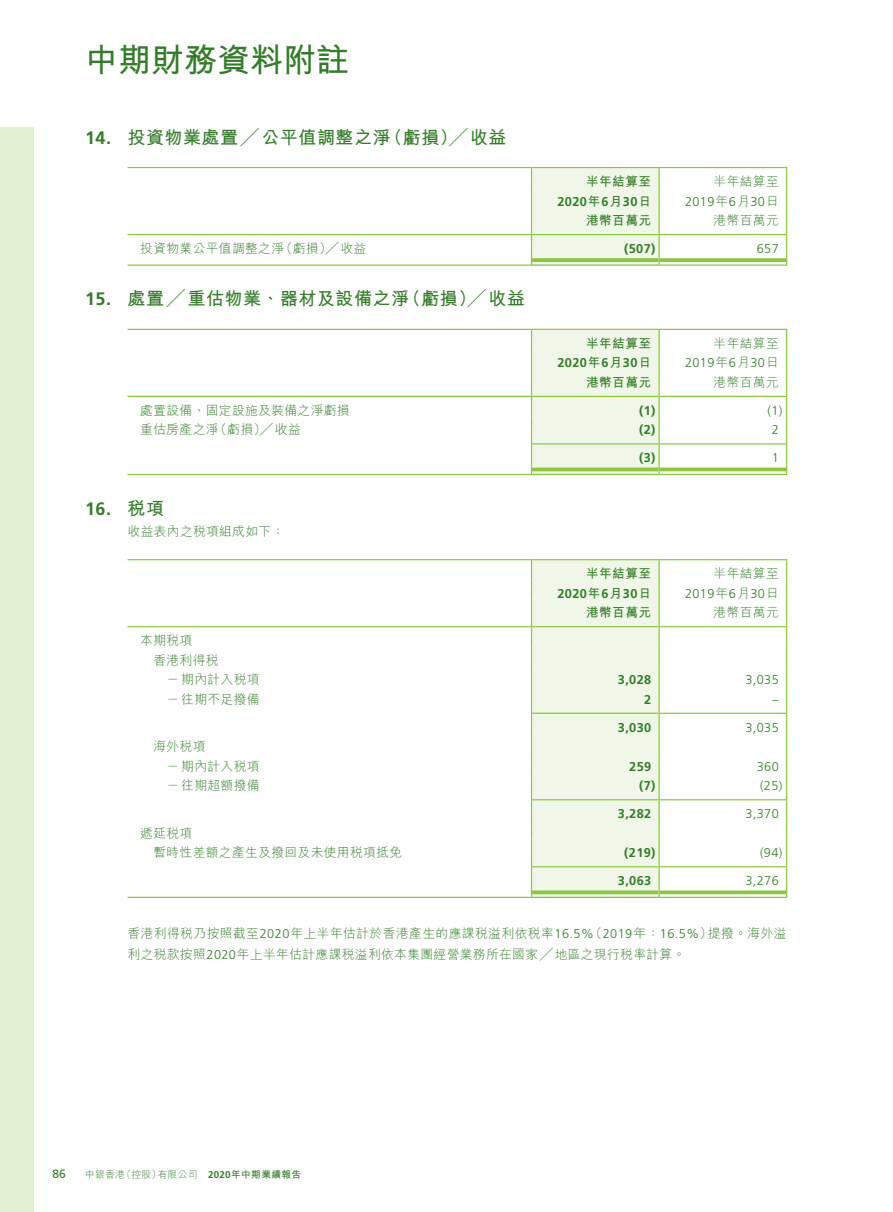
<style>
.page{position:relative;width:893px;height:1212px;background:#fff}
.page>*{position:absolute;margin:0;border:0;box-sizing:border-box;transform-origin:0 0}
.t1{font:700 33px "M Hei HK";color:#357b2b}
.t2{font:700 18px "M Hei HK";letter-spacing:.03em;color:#357b2b}
.t3{font:700 18px "Frutiger LT Std";color:#357b2b}
.t4{font:300 12.75px/19.5px "M Hei HK";letter-spacing:.03em;color:#357b2b}
.t5{font:700 12.75px "Frutiger LT Std";letter-spacing:.03em;color:#357b2b}
.t6{font:300 12.75px "Frutiger LT Std";letter-spacing:.03em;color:#357b2b}
.t7{font:700 12.75px "M Hei HK";letter-spacing:.03em;color:#357b2b}
.t8{font:12px "Frutiger LT Std";color:#357b2b}
.t9{font:300 9.75px "M Hei HK";letter-spacing:.03em;color:#357b2b}
.s1{font-family:"Frutiger LT Std"}
.s2{font-family:"M Hei HK"}
.s3{font-family:"Frutiger LT Std";font-weight:700}
.s4{font-weight:700}
</style>
<div class="page">
<div style="left:0;top:128px;width:34px;height:1084px;background:#e4f0d4"></div>
<hr style="left:128px;top:167px;width:403px;height:1px;background:#8bc63e">
<hr style="left:531px;top:167px;width:128px;height:1px;background:#8bc63e">
<hr style="left:659px;top:167px;width:128px;height:1px;background:#8bc63e">
<div style="left:531px;top:168px;width:129px;height:98px;background:#f1f7e8"></div>
<svg style="left:786px;top:168px;width:1px;height:98px"></svg>
<hr style="left:128px;top:234px;width:403px;height:1px;background:#8bc63e">
<hr style="left:532px;top:234px;width:126px;height:1px;background:#8bc63e">
<hr style="left:660px;top:234px;width:126px;height:1px;background:#8bc63e">
<hr style="left:128px;top:265px;width:403px;height:1px;background:#8bc63e">
<svg style="left:532px;top:258px;width:126px;height:4px"></svg>
<hr style="left:532px;top:264px;width:126px;height:2px;background:#8bc63e">
<svg style="left:660px;top:258px;width:126px;height:4px"></svg>
<hr style="left:660px;top:264px;width:126px;height:2px;background:#8bc63e">
<hr style="left:128px;top:329px;width:403px;height:1px;background:#8bc63e">
<hr style="left:659px;top:329px;width:128px;height:1px;background:#8bc63e">
<svg style="left:786px;top:330px;width:1px;height:145px"></svg>
<svg style="left:531px;top:329px;width:129px;height:146px;background:#edf5e1"></svg>
<hr style="left:128px;top:396px;width:403px;height:1px;background:#8bc63e">
<hr style="left:532px;top:396px;width:126px;height:1px;background:#8bc63e">
<hr style="left:660px;top:396px;width:126px;height:1px;background:#8bc63e">
<hr style="left:532px;top:443px;width:126px;height:1px;background:#8bc63e">
<hr style="left:660px;top:443px;width:126px;height:1px;background:#8bc63e">
<hr style="left:128px;top:474px;width:403px;height:1px;background:#8bc63e">
<hr style="left:532px;top:468px;width:126px;height:3px;background:#8bc63e">
<hr style="left:532px;top:474px;width:126px;height:1px;background:#8bc63e">
<hr style="left:660px;top:468px;width:126px;height:3px;background:#8bc63e">
<hr style="left:660px;top:474px;width:126px;height:1px;background:#8bc63e">
<hr style="left:128px;top:559px;width:403px;height:1px;background:#8bc63e">
<hr style="left:531px;top:559px;width:128px;height:1px;background:#8bc63e">
<hr style="left:659px;top:559px;width:128px;height:1px;background:#8bc63e">
<svg style="left:786px;top:560px;width:1px;height:338px"></svg>
<div style="left:531px;top:560px;width:129px;height:338px;background:#f1f7e8"></div>
<hr style="left:128px;top:626px;width:403px;height:1px;background:#8bc63e">
<hr style="left:532px;top:626px;width:126px;height:1px;background:#8bc63e">
<hr style="left:660px;top:626px;width:126px;height:1px;background:#8bc63e">
<hr style="left:532px;top:713px;width:126px;height:1px;background:#8bc63e">
<hr style="left:660px;top:713px;width:126px;height:1px;background:#8bc63e">
<hr style="left:532px;top:799px;width:126px;height:1px;background:#8bc63e">
<hr style="left:660px;top:799px;width:126px;height:1px;background:#8bc63e">
<hr style="left:532px;top:866px;width:126px;height:1px;background:#8bc63e">
<hr style="left:660px;top:866px;width:126px;height:1px;background:#8bc63e">
<hr style="left:128px;top:897px;width:403px;height:1px;background:#8bc63e">
<svg style="left:532px;top:890px;width:126px;height:4px"></svg>
<hr style="left:532px;top:897px;width:126px;height:1px;background:#8bc63e">
<svg style="left:660px;top:890px;width:126px;height:4px"></svg>
<hr style="left:660px;top:897px;width:126px;height:1px;background:#8bc63e">
<h1 class="t1" style="left:85px;top:36px;width:265px">中期財務資料附註</h1>
<h2 class="t2" style="left:85px;top:124px;width:423px"><span class="s1">14.</span> 投資物業處置╱公平值調整之淨（虧損）╱收益</h2>
<p class="t7" style="left:586px;top:172px;width:67px">半年結算至</p>
<p class="t4" style="left:714px;top:171px;width:67px">半年結算至</p>
<p class="t5" style="left:557px;top:194px;width:95px">2020<span class="s2">年</span>6<span class="s2">月</span>30<span class="s2">日</span></p>
<p class="t6" style="left:685px;top:194px;width:95px">2019<span class="s2">年</span>6<span class="s2">月</span>30<span class="s2">日</span></p>
<p class="t7" style="left:586px;top:211px;width:67px">港幣百萬元</p>
<p class="t4" style="left:714px;top:210px;width:67px">港幣百萬元</p>
<p class="t4" style="left:140px;top:238px;width:227px">投資物業公平值調整之淨（虧損）╱收益</p>
<p class="t5" style="left:624px;top:241px;width:33px">(507)</p>
<p class="t6" style="left:757px;top:241px;width:23px">657</p>
<h2 class="t2" style="left:85px;top:286px;width:442px"><span class="s1">15.</span> 處置╱重估物業、器材及設備之淨（虧損）╱收益</h2>
<p class="t7" style="left:586px;top:334px;width:67px">半年結算至</p>
<p class="t4" style="left:714px;top:333px;width:67px">半年結算至</p>
<p class="t5" style="left:557px;top:355px;width:95px">2020<span class="s2">年</span>6<span class="s2">月</span>30<span class="s2">日</span></p>
<p class="t6" style="left:685px;top:356px;width:95px">2019<span class="s2">年</span>6<span class="s2">月</span>30<span class="s2">日</span></p>
<p class="t7" style="left:586px;top:373px;width:67px">港幣百萬元</p>
<p class="t4" style="left:714px;top:372px;width:67px">港幣百萬元</p>
<p class="t4" style="left:140px;top:400px;width:211px">處置設備、固定設施及裝備之淨虧損</p>
<p class="t5" style="left:639px;top:403px;width:18px">(1)</p>
<p class="t6" style="left:767px;top:403px;width:16px">(1)</p>
<p class="t4" style="left:140px;top:420px;width:162px">重估房產之淨（虧損）╱收益</p>
<p class="t5" style="left:639px;top:422px;width:18px">(2)</p>
<p class="t6" style="left:772px;top:423px;width:9px">2</p>
<p class="t5" style="left:639px;top:450px;width:18px">(3)</p>
<p class="t6" style="left:772px;top:451px;width:9px">1</p>
<h2 class="t3" style="left:85px;top:498px;width:81px">16. <span class="s2">稅項</span></h2>
<p class="t4" style="left:128px;top:522px;width:158px">收益表內之稅項組成如下：</p>
<p class="t7" style="left:586px;top:564px;width:67px">半年結算至</p>
<p class="t4" style="left:714px;top:563px;width:67px">半年結算至</p>
<p class="t5" style="left:557px;top:586px;width:95px">2020<span class="s2">年</span>6<span class="s2">月</span>30<span class="s2">日</span></p>
<p class="t6" style="left:685px;top:586px;width:95px">2019<span class="s2">年</span>6<span class="s2">月</span>30<span class="s2">日</span></p>
<p class="t7" style="left:586px;top:603px;width:67px">港幣百萬元</p>
<p class="t4" style="left:714px;top:602px;width:67px">港幣百萬元</p>
<p class="t4" style="left:140px;top:631px;width:54px">本期稅項</p>
<p class="t4" style="left:153px;top:650px;width:67px">香港利得稅</p>
<p class="t4" style="left:167px;top:669px;width:94px">－期內計入稅項</p>
<p class="t5" style="left:618px;top:672px;width:35px">3,028</p>
<p class="t6" style="left:745px;top:672px;width:35px">3,035</p>
<p class="t4" style="left:167px;top:689px;width:94px">－往期不足撥備</p>
<p class="t5" style="left:644px;top:692px;width:9px">2</p>
<p class="t6" style="left:772px;top:692px;width:8px">–</p>
<p class="t5" style="left:618px;top:720px;width:35px">3,030</p>
<p class="t6" style="left:745px;top:720px;width:35px">3,035</p>
<p class="t4" style="left:167px;top:737px;width:94px;text-indent:-13px">海外稅項<br>－期內計入稅項</p>
<p class="t5" style="left:629px;top:759px;width:23px">259</p>
<p class="t6" style="left:757px;top:759px;width:23px">360</p>
<p class="t4" style="left:167px;top:776px;width:94px">－往期超額撥備</p>
<p class="t5" style="left:639px;top:778px;width:18px">(7)</p>
<p class="t6" style="left:760px;top:779px;width:24px">(25)</p>
<p class="t5" style="left:618px;top:806px;width:35px">3,282</p>
<p class="t6" style="left:745px;top:807px;width:35px">3,370</p>
<p class="t4" style="left:153px;top:823px;width:250px;text-indent:-13px">遞延稅項<br>暫時性差額之產生及撥回及未使用稅項抵免</p>
<p class="t5" style="left:624px;top:845px;width:33px">(219)</p>
<p class="t6" style="left:760px;top:846px;width:24px">(94)</p>
<p class="t5" style="left:618px;top:873px;width:35px">3,063</p>
<p class="t6" style="left:745px;top:874px;width:35px">3,276</p>
<p class="t4" style="left:128px;top:923px;width:661px;line-height:21px">香港利得稅乃按照截至<span class="s1">2020</span>年上半年估計於香港產生的應課稅溢利依稅率<span class="s1">16.5%</span>（<span class="s1">2019</span>年：<span class="s1">16.5%</span>）提撥。海外溢利之稅款按照<span class="s1">2020</span>年上半年估計應課稅溢利依本集團經營業務所在國家╱地區之現行稅率計算。</p>
<p class="t8" style="left:52px;top:1167px;width:15px">86</p>
<p class="t9" style="left:85px;top:1169px;width:218px">中銀香港（控股）有限公司 <span class="s3">2020</span><span class="s4">年中期業績報告</span></p>
</div>
